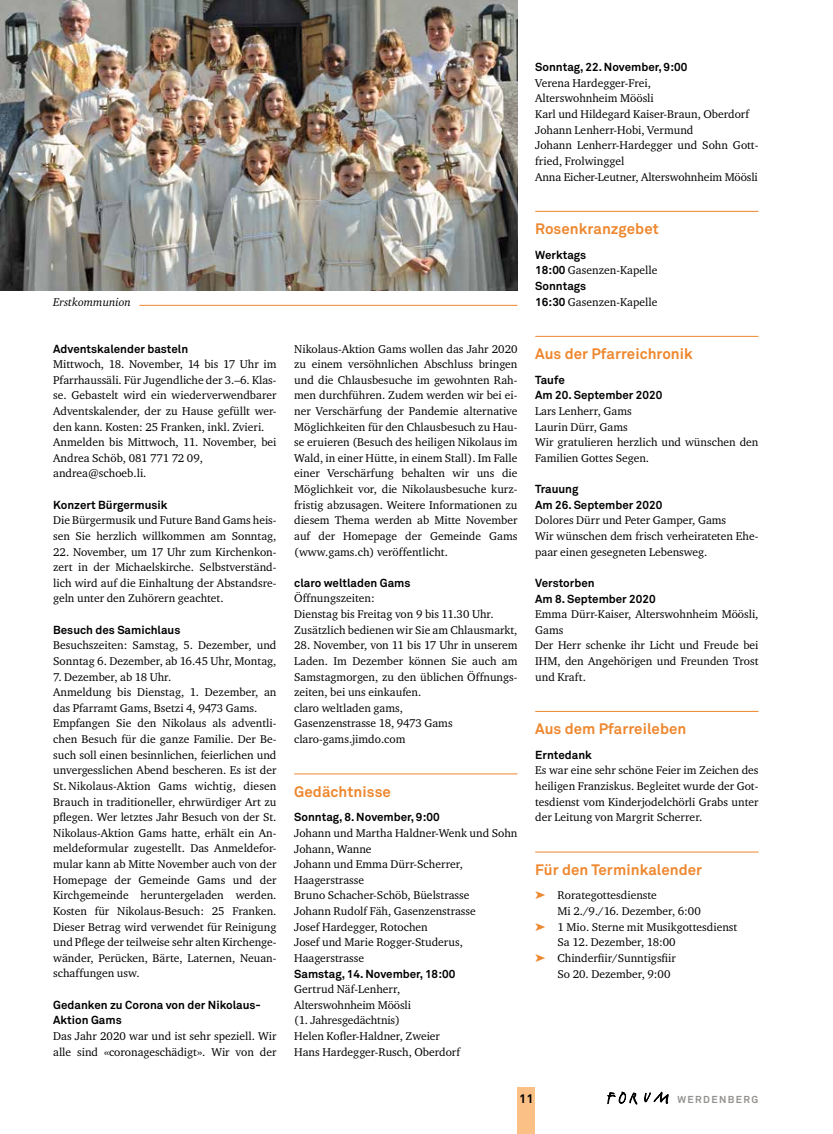
<style>
.page{position:relative;width:833px;height:1134px;background:#fff}
.page>*{position:absolute;margin:0;border:0;box-sizing:border-box;transform-origin:0 0}
.t1{font:700 15px "Akkurat";letter-spacing:.005em;color:#ee872e}
.t2{font:700 12.5px "Akkurat";color:#000}
.t3{font:11.5px/15.6px "Charter ITC";color:#000}
.t4{font:700 11.5px/15.6px "Akkurat";color:#000}
.t5{font:italic 11.5px "Charter ITC";color:#000}
.t6{font:700 10px "Akkurat";letter-spacing:.14em;color:#949290}
.s1{font-family:"Akkurat";font-weight:700}
.s2{color:#ee872e}
</style>
<div class="page">
<svg style="left:644px;top:1092px;width:24px;height:11px"></svg>
<svg style="left:607px;top:1092px;width:30px;height:12px"></svg>
<div style="left:517px;top:1087px;width:18px;height:47px;background:#fac085"></div>
<hr style="left:294px;top:774px;width:223px;height:1px;background:#ee872e">
<img style="left:0;top:0;width:517px;height:290px">
<hr style="left:535px;top:211px;width:223px;height:1px;background:#ee872e">
<hr style="left:535px;top:336px;width:223px;height:1px;background:#ee872e">
<hr style="left:535px;top:711px;width:223px;height:1px;background:#ee872e">
<hr style="left:535px;top:852px;width:223px;height:1px;background:#ee872e">
<hr style="left:139px;top:305px;width:378px;height:1px;background:#ee872e">
<p class="t5" style="left:53px;top:295px;width:79px">Erstkommunion</p>
<p class="t4" style="left:53px;top:340px;width:136px">Adventskalender basteln</p>
<p class="t3" style="left:53px;top:356px;width:225px">Mittwoch, 18. November, 14 bis 17 Uhr im Pfarrhaussäli. Für Jugendliche der 3.–6. Klas&shy;se. Gebastelt wird ein wiederverwendbarer Adventskalender, der zu Hause gefüllt wer&shy;den kann. Kosten: 25 Franken, inkl. Zvieri.<br>Anmelden bis Mittwoch, 11. November, bei Andrea Schöb, 081 771 72 09, andrea@schoeb.li.</p>
<p class="t4" style="left:53px;top:497px;width:116px">Konzert Bürgermusik</p>
<p class="t3" style="left:53px;top:512px;width:225px">Die Bürgermusik und Future Band Gams heis&shy;sen Sie herzlich willkommen am Sonntag,</p>
<p class="t3" style="left:53px;top:544px;width:225px;text-align:justify">22. November, um 17 Uhr zum Kirchenkon&shy;zert in der Michaelskirche. Selbstverständ&shy;lich wird auf die Einhaltung der Abstandsre&shy;geln unter den Zuhörern geachtet.</p>
<p class="t4" style="left:53px;top:622px;width:129px">Besuch des Samichlaus</p>
<p class="t3" style="left:53px;top:637px;width:225px">Besuchszeiten: Samstag, 5. Dezember, und<br>Sonntag 6. Dezember, ab 16.45 Uhr, Montag,</p>
<p class="t3" style="left:53px;top:669px;width:225px">7. Dezember, ab 18 Uhr.<br>Anmeldung bis Dienstag, 1. Dezember, an das Pfarramt Gams, Bsetzi 4, 9473 Gams.<br>Empfangen Sie den Nikolaus als adventli&shy;chen Besuch für die ganze Familie. Der Be&shy;such soll einen besinnlichen, feierlichen und unvergesslichen Abend bescheren. Es ist der St. Nikolaus-Aktion Gams wichtig, diesen Brauch in traditioneller, ehrwürdiger Art zu pflegen. Wer letztes Jahr Besuch von der St.<br>Nikolaus-Aktion Gams hatte, erhält ein An&shy;meldeformular zugestellt. Das Anmeldefor&shy;mular kann ab Mitte November auch von der Homepage der Gemeinde Gams und der Kirchgemeinde heruntergeladen werden.<br>Kosten für Nikolaus-Besuch: 25 Franken.<br>Dieser Betrag wird verwendet für Reinigung und Pflege der teilweise sehr alten Kirchenge&shy;wänder, Perücken, Bärte, Laternen, Neuan&shy;schaffungen usw.</p>
<p class="t4" style="left:53px;top:997px;width:209px">Gedanken zu Corona von der Nikolaus-<br>Aktion Gams</p>
<p class="t3" style="left:53px;top:1028px;width:225px">Das Jahr 2020 war und ist sehr speziell. Wir alle sind «coronageschädigt». Wir von der</p>
<p class="t4" style="left:535px;top:59px;width:154px">Sonntag, 22. November, 9:00</p>
<p class="t3" style="left:535px;top:75px;width:225px">Verena Hardegger-Frei,<br>Alterswohnheim Möösli<br>Karl und Hildegard Kaiser-Braun, Oberdorf<br>Johann Lenherr-Hobi, Vermund<br>Johann Lenherr-Hardegger und Sohn Gott&shy;fried, Frolwinggel<br>Anna Eicher-Leutner, Alterswohnheim Möösli</p>
<p class="t3" style="left:294px;top:340px;width:225px;text-align:justify">Nikolaus-Aktion Gams wollen das Jahr 2020 zu einem versöhnlichen Abschluss bringen und die Chlausbesuche im gewohnten Rah&shy;men durchführen. Zudem werden wir bei ei&shy;ner Verschärfung der Pandemie alternative Möglichkeiten für den Chlausbesuch zu Hau&shy;se eruieren (Besuch des heiligen Nikolaus im Wald, in einer Hütte, in einem Stall). Im Falle einer Verschärfung behalten wir uns die Möglichkeit vor, die Nikolausbesuche kurz&shy;fristig abzusagen. Weitere Informationen zu diesem Thema werden ab Mitte November auf der Homepage der Gemeinde Gams (www.gams.ch) veröffentlicht.</p>
<p class="t4" style="left:294px;top:575px;width:118px">claro weltladen Gams</p>
<p class="t3" style="left:294px;top:590px;width:225px">Öffnungszeiten:<br>Dienstag bis Freitag von 9 bis 11.30 Uhr.<br>Zusätzlich bedienen wir Sie am Chlausmarkt,</p>
<p class="t3" style="left:294px;top:637px;width:225px">28. November, von 11 bis 17 Uhr in unserem<br>Laden. Im Dezember können Sie auch am<br>Samstagmorgen, zu den üblichen Öffnungs&shy;zeiten, bei uns einkaufen.<br>claro weltladen gams,<br>Gasenzenstrasse 18, 9473 Gams claro-gams.jimdo.com</p>
<h1 class="t1" style="left:294px;top:782px;width:98px">Gedächtnisse</h1>
<p class="t4" style="left:294px;top:809px;width:147px">Sonntag, 8. November, 9:00</p>
<p class="t3" style="left:294px;top:825px;width:225px">Johann und Martha Haldner-Wenk und Sohn<br>Johann, Wanne<br>Johann und Emma Dürr-Scherrer,<br>Haagerstrasse<br>Bruno Schacher-Schöb, Büelstrasse<br>Johann Rudolf Fäh, Gasenzenstrasse<br>Josef Hardegger, Rotochen<br>Josef und Marie Rogger-Studerus,<br>Haagerstrasse</p>
<p class="t4" style="left:294px;top:965px;width:163px">Samstag, 14. November, 18:00</p>
<p class="t3" style="left:294px;top:981px;width:168px">Gertrud Näf-Lenherr,<br>Alterswohnheim Möösli<br>(1. Jahresgedächtnis)<br>Helen Kofler-Haldner, Zweier<br>Hans Hardegger-Rusch, Oberdorf</p>
<h1 class="t1" style="left:535px;top:220px;width:125px">Rosenkranzgebet</h1>
<p class="t4" style="left:535px;top:247px;width:53px">Werktags</p>
<p class="t3" style="left:535px;top:262px;width:124px"><span class="s1">18:00</span> Gasenzen-Kapelle</p>
<p class="t4" style="left:535px;top:278px;width:53px">Sonntags</p>
<p class="t3" style="left:535px;top:294px;width:124px"><span class="s1">16:30</span> Gasenzen-Kapelle</p>
<h1 class="t1" style="left:535px;top:345px;width:159px">Aus der Pfarreichronik</h1>
<p class="t4" style="left:535px;top:372px;width:129px">Taufe<br>Am 20. September 2020</p>
<p class="t3" style="left:535px;top:403px;width:225px">Lars Lenherr, Gams<br>Laurin Dürr, Gams<br>Wir gratulieren herzlich und wünschen den<br>Familien Gottes Segen.</p>
<p class="t4" style="left:535px;top:481px;width:128px">Trauung<br>Am 26. September 2020</p>
<p class="t3" style="left:535px;top:512px;width:225px">Dolores Dürr und Peter Gamper, Gams<br>Wir wünschen dem frisch verheirateten Ehe&shy;paar einen gesegneten Lebensweg.</p>
<p class="t4" style="left:535px;top:575px;width:122px">Verstorben<br>Am 8. September 2020</p>
<p class="t3" style="left:535px;top:606px;width:225px">Emma Dürr-Kaiser, Alterswohnheim Möösli,<br>Gams<br>Der Herr schenke ihr Licht und Freude bei<br>IHM, den Angehörigen und Freunden Trost und Kraft.</p>
<h1 class="t1" style="left:535px;top:720px;width:153px">Aus dem Pfarreileben</h1>
<p class="t4" style="left:535px;top:747px;width:58px">Erntedank</p>
<p class="t3" style="left:535px;top:762px;width:225px;text-align:justify">Es war eine sehr schöne Feier im Zeichen des heiligen Franziskus. Begleitet wurde der Got&shy;tesdienst vom Kinderjodelchörli Grabs unter der Leitung von Margrit Scherrer.</p>
<h1 class="t1" style="left:535px;top:860px;width:168px">Für den Terminkalender</h1>
<p class="t3" style="left:535px;top:887px;width:123px"><span class="s2">➤</span> Rorategottesdienste</p>
<p class="t3" style="left:557px;top:903px;width:145px">Mi 2./9./16. Dezember, 6:00</p>
<p class="t3" style="left:535px;top:919px;width:204px"><span class="s2">➤</span> 1 Mio. Sterne mit Musikgottesdienst</p>
<p class="t3" style="left:557px;top:934px;width:120px">Sa 12. Dezember, 18:00</p>
<p class="t3" style="left:535px;top:950px;width:142px"><span class="s2">➤</span> Chinderfiir/Sunntigsfiir</p>
<p class="t3" style="left:557px;top:965px;width:114px">So 20. Dezember, 9:00</p>
<p class="t2" style="left:519px;top:1090px;width:16px">11</p>
<p class="t6" style="left:677px;top:1093px;width:82px">WERDENBERG</p>
</div>
